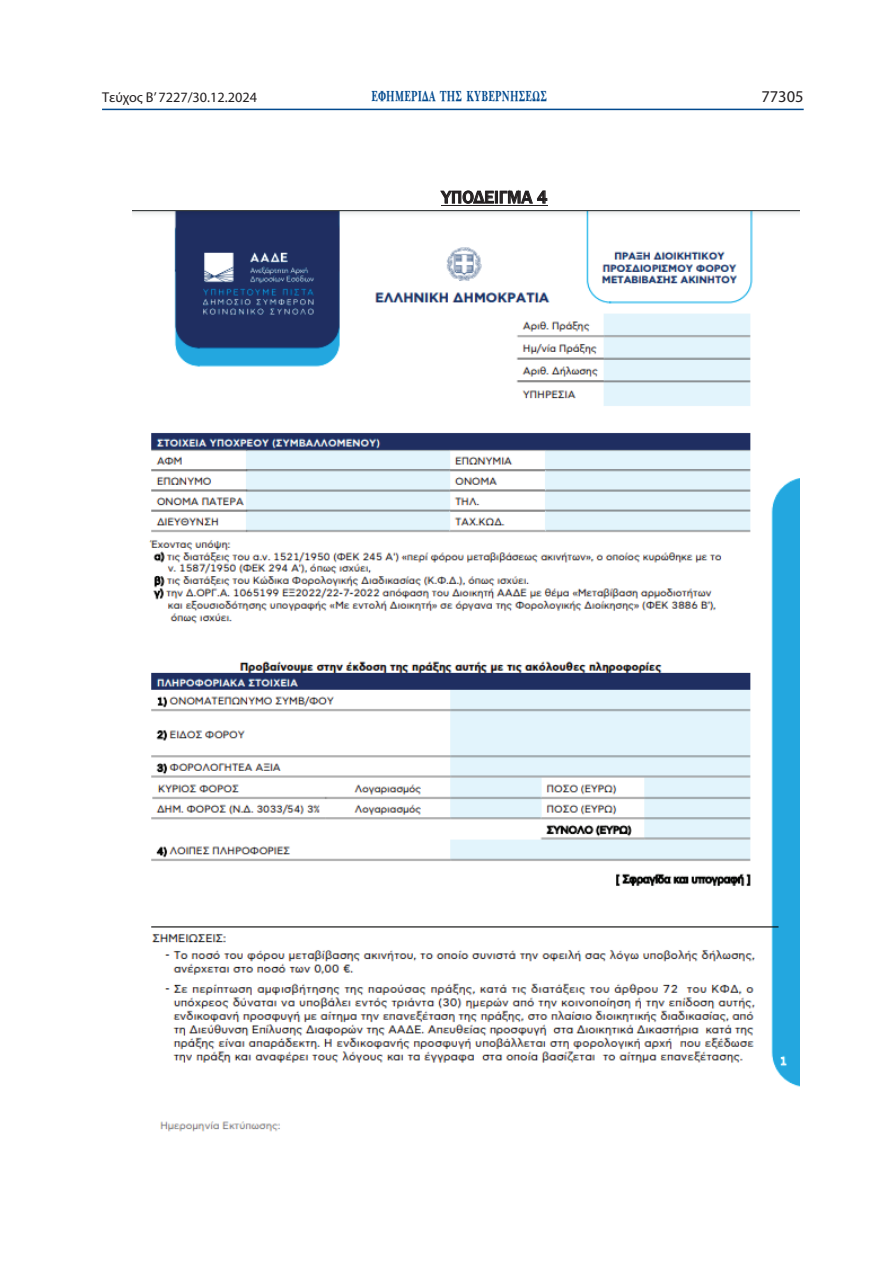
<style>
.page{position:relative;width:893px;height:1263px;background:#fff}
.page>*{position:absolute;margin:0;border:0;box-sizing:border-box;transform-origin:0 0}
.t1{font:500 18px "Franklin Gothic";color:#231f20}
.t2{font:16.5px "Myriad Pro";color:#231f20}
.t3{font:15px "UB Baskerville Bold";letter-spacing:.025em;color:#01498e;scale:.65 1}
.t4{font:14.25px "Myriad Pro";color:#231f20}
</style>
<div class="page">
<hr style="left:102px;top:109px;width:702px;height:1px;background:#01498e">
<hr style="left:441px;top:205px;width:106px;height:1px;background:#231f20">
<img style="left:133px;top:210px;width:666px;height:922px">
<p class="t4" style="left:102px;top:89px;width:156px">Τεύχος B’ 7227/30.12.2024</p>
<p class="t3" style="left:371px;top:88px;width:272px">ΕΦΗΜΕΡΙΔΑ TΗΣ ΚΥΒΕΡΝΗΣΕΩΣ</p>
<p class="t2" style="left:761px;top:86px;width:44px">77305</p>
<p class="t1" style="left:441px;top:186px;width:108px">ΥΠΟΔΕΙΓΜΑ 4</p>
</div>
